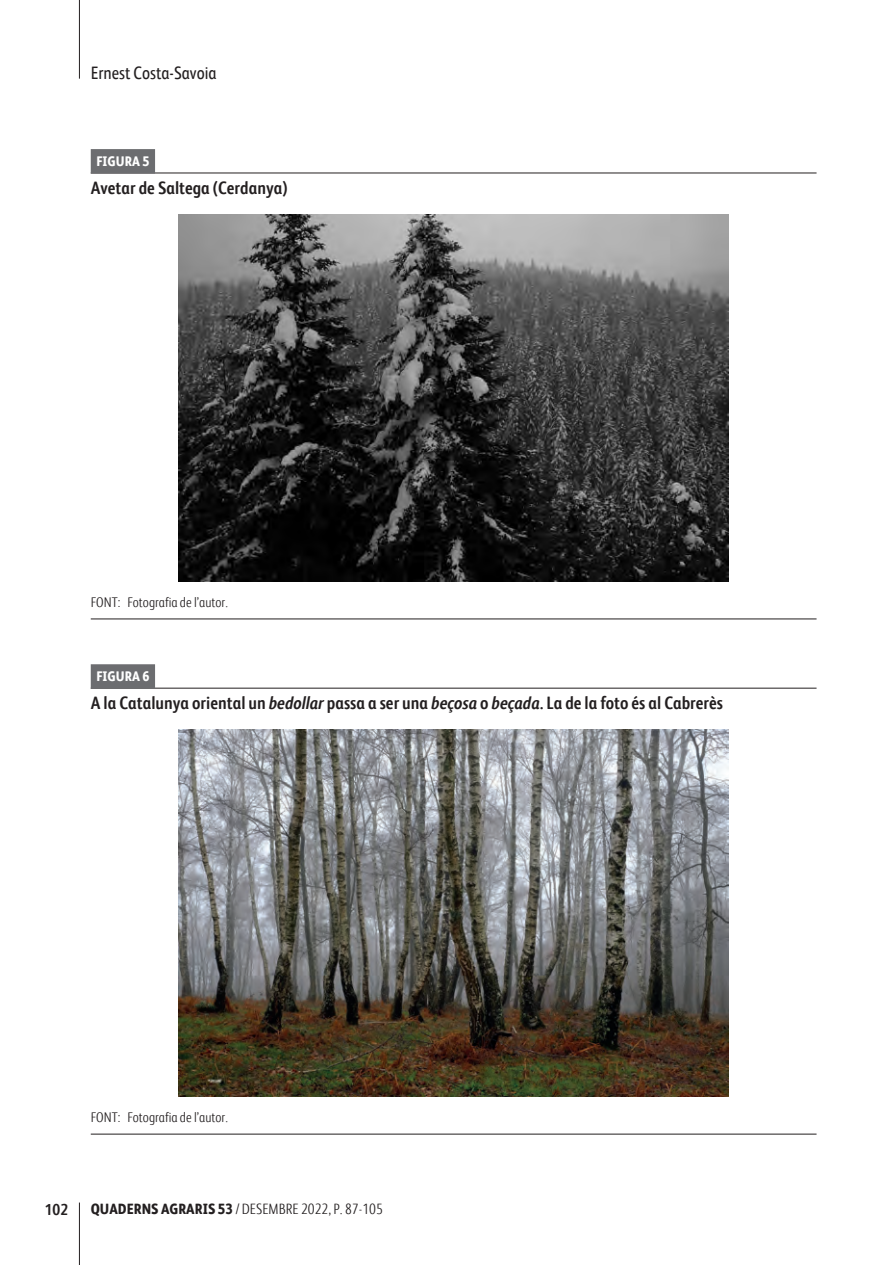
<style>
.page{position:relative;width:896px;height:1265px;background:#fff}
.page>*{position:absolute;margin:0;border:0;box-sizing:border-box;transform-origin:0 0}
.figura-titol{font:700 18px "FS Albert Narrow";color:#231f20}
.t1{font:18px "FS Albert Narrow";color:#231f20}
.t2{font:700 16px "FS Albert Narrow";color:#231f20}
.t3{font:300 15px "FS Albert Narrow";color:#231f20}
.figura-font{font:300 14px "FS Albert Narrow";color:#231f20}
.figura-numero{font:800 14px "FS Albert Narrow";color:#fff}
.s1{font-style:italic}
.s2{font-weight:800}
</style>
<div class="page">
<hr style="left:79px;top:1202px;width:1px;height:62px;background:#231f20">
<hr style="left:79px;top:0;width:1px;height:79px;background:#231f20">
<hr style="left:91px;top:172px;width:725px;height:1px;background:#231f20">
<div style="left:91px;top:149px;width:64px;height:24px;background:#6c6d70"></div>
<hr style="left:91px;top:618px;width:725px;height:1px;background:#231f20">
<img style="left:179px;top:215px;width:550px;height:366px">
<hr style="left:91px;top:687px;width:725px;height:1px;background:#231f20">
<div style="left:91px;top:664px;width:64px;height:24px;background:#6c6d70"></div>
<hr style="left:91px;top:1133px;width:725px;height:1px;background:#231f20">
<img style="left:179px;top:729px;width:550px;height:367px">
<p class="t1" style="left:91px;top:60px;width:127px">Ernest Costa-Savoia</p>
<p class="figura-numero" style="left:96px;top:151px;width:54px">FIGURA 5</p>
<p class="figura-titol" style="left:91px;top:174px;width:198px">Avetar de Saltega (Cerdanya)</p>
<p class="figura-font" style="left:91px;top:592px;width:139px">FONT: Fotografia de l’autor.</p>
<p class="figura-numero" style="left:96px;top:666px;width:54px">FIGURA 6</p>
<p class="figura-titol" style="left:91px;top:689px;width:634px">A la Catalunya oriental un <span class="s1">bedollar</span> passa a ser una <span class="s1">beçosa</span> o <span class="s1">beçada</span>. La de la foto és al Cabrerès</p>
<p class="figura-font" style="left:91px;top:1107px;width:139px">FONT: Fotografia de l’autor.</p>
<p class="t2" style="left:45px;top:1197px;width:25px">102</p>
<p class="t3" style="left:91px;top:1198px;width:294px"><span class="s2">QUADERNS AGRARIS 53</span> / DESEMBRE 2022, P. 87-105</p>
</div>
